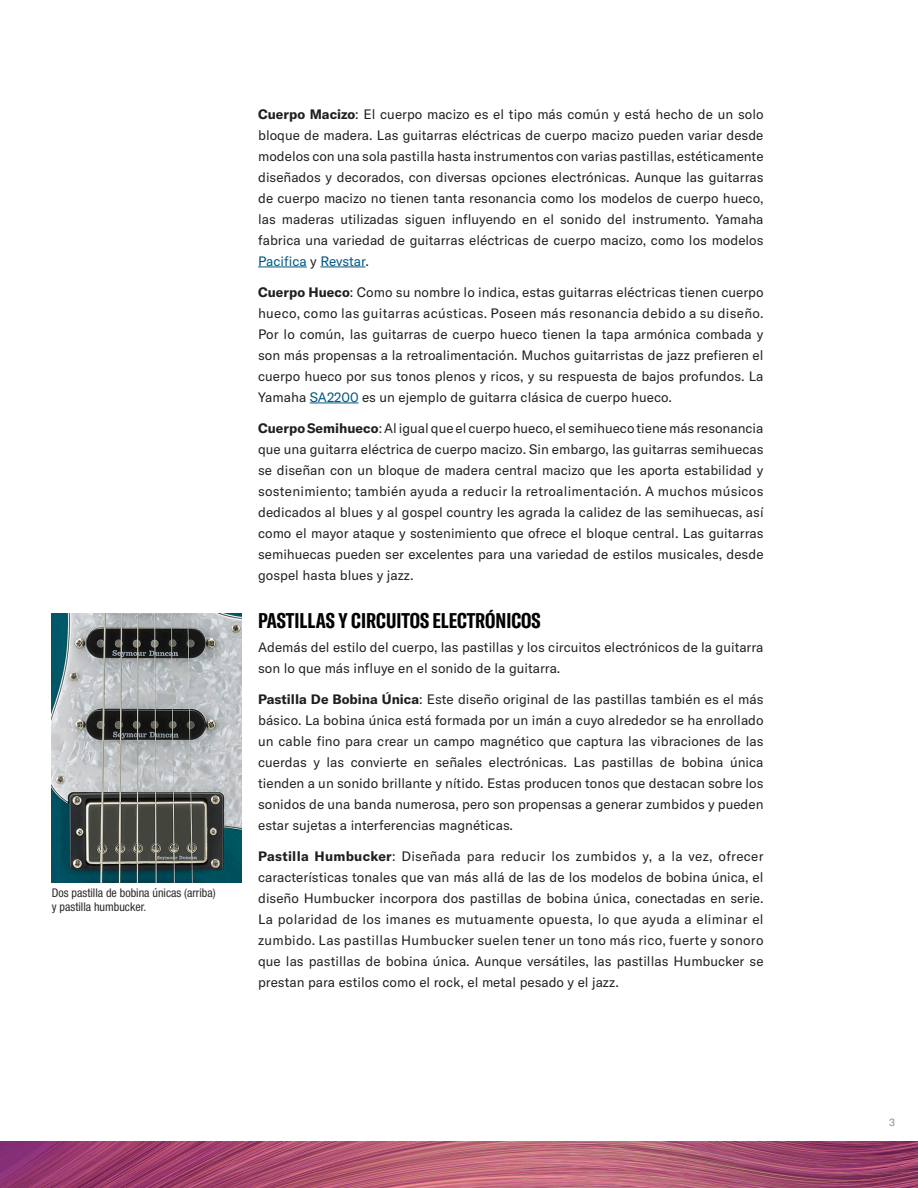
<style>
.page{position:relative;width:918px;height:1188px;background:#fff}
.page>*{position:absolute;margin:0;border:0;box-sizing:border-box;transform-origin:0 0}
.t1{font:700 extra-condensed 21px "GT America Y";color:#020304}
.t2{font:13.5px/21px "GT America Y";color:#231f20;text-align:justify}
.t3{font:condensed 12px/13.5px "Helvetica Neue LT Pro";color:#2d2c2c}
.t4{font:10.5px "GT America Y";color:#89898b}
.s1{font-weight:700}
.s2{color:#005984}
</style>
<div class="page">
<img style="left:0;top:1142px;width:918px;height:46px">
<hr style="left:258px;top:267px;width:49px;height:1px;background:#005984">
<hr style="left:320px;top:267px;width:45px;height:1px;background:#005984">
<hr style="left:310px;top:403px;width:49px;height:1px;background:#005984">
<img style="left:52px;top:613px;width:190px;height:269px">
<p class="t3" style="left:52px;top:886px;width:165px">Dos pastilla de bobina únicas (arriba) y pastilla humbucker.</p>
<p class="t2" style="left:258px;top:103px;width:507px"><span class="s1">Cuerpo Macizo</span>: El cuerpo macizo es el tipo más común y está hecho de un solo bloque de madera. Las guitarras eléctricas de cuerpo macizo pueden variar desde modelos con una sola pastilla hasta instrumentos con varias pastillas, estéticamente diseñados y decorados, con diversas opciones electrónicas. Aunque las guitarras de cuerpo macizo no tienen tanta resonancia como los modelos de cuerpo hueco, las maderas utilizadas siguen influyendo en el sonido del instrumento. Yamaha fabrica una variedad de guitarras eléctricas de cuerpo macizo, como los modelos <span class="s2">Pacifica</span> y <span class="s2">Revstar</span>.</p>
<p class="t2" style="left:258px;top:281px;width:507px"><span class="s1">Cuerpo Hueco</span>: Como su nombre lo indica, estas guitarras eléctricas tienen cuerpo hueco, como las guitarras acústicas. Poseen más resonancia debido a su diseño.<br>Por lo común, las guitarras de cuerpo hueco tienen la tapa armónica combada y son más propensas a la retroalimentación. Muchos guitarristas de jazz prefieren el cuerpo hueco por sus tonos plenos y ricos, y su respuesta de bajos profundos. La Yamaha <span class="s2">SA2200</span> es un ejemplo de guitarra clásica de cuerpo hueco.</p>
<p class="t2" style="left:258px;top:417px;width:507px"><span class="s1">Cuerpo Semihueco</span>: Al igual que el cuerpo hueco, el semihueco tiene más resonancia que una guitarra eléctrica de cuerpo macizo. Sin embargo, las guitarras semihuecas se diseñan con un bloque de madera central macizo que les aporta estabilidad y sostenimiento; también ayuda a reducir la retroalimentación. A muchos músicos dedicados al blues y al gospel country les agrada la calidez de las semihuecas, así como el mayor ataque y sostenimiento que ofrece el bloque central. Las guitarras semihuecas pueden ser excelentes para una variedad de estilos musicales, desde gospel hasta blues y jazz.</p>
<h1 class="t1" style="left:258px;top:608px;width:284px">PASTILLAS Y CIRCUITOS ELECTRÓNICOS</h1>
<p class="t2" style="left:258px;top:637px;width:507px">Además del estilo del cuerpo, las pastillas y los circuitos electrónicos de la guitarra son lo que más influye en el sonido de la guitarra.</p>
<p class="t2" style="left:258px;top:689px;width:507px"><span class="s1">Pastilla De Bobina Única</span>: Este diseño original de las pastillas también es el más básico. La bobina única está formada por un imán a cuyo alrededor se ha enrollado un cable fino para crear un campo magnético que captura las vibraciones de las cuerdas y las convierte en señales electrónicas. Las pastillas de bobina única tienden a un sonido brillante y nítido. Estas producen tonos que destacan sobre los sonidos de una banda numerosa, pero son propensas a generar zumbidos y pueden estar sujetas a interferencias magnéticas.</p>
<p class="t2" style="left:258px;top:846px;width:507px"><span class="s1">Pastilla Humbucker</span>: Diseñada para reducir los zumbidos y, a la vez, ofrecer características tonales que van más allá de las de los modelos de bobina única, el diseño Humbucker incorpora dos pastillas de bobina única, conectadas en serie.<br>La polaridad de los imanes es mutuamente opuesta, lo que ayuda a eliminar el zumbido. Las pastillas Humbucker suelen tener un tono más rico, fuerte y sonoro que las pastillas de bobina única. Aunque versátiles, las pastillas Humbucker se prestan para estilos como el rock, el metal pesado y el jazz.</p>
<p class="t4" style="left:889px;top:1116px;width:7px">3</p>
</div>
